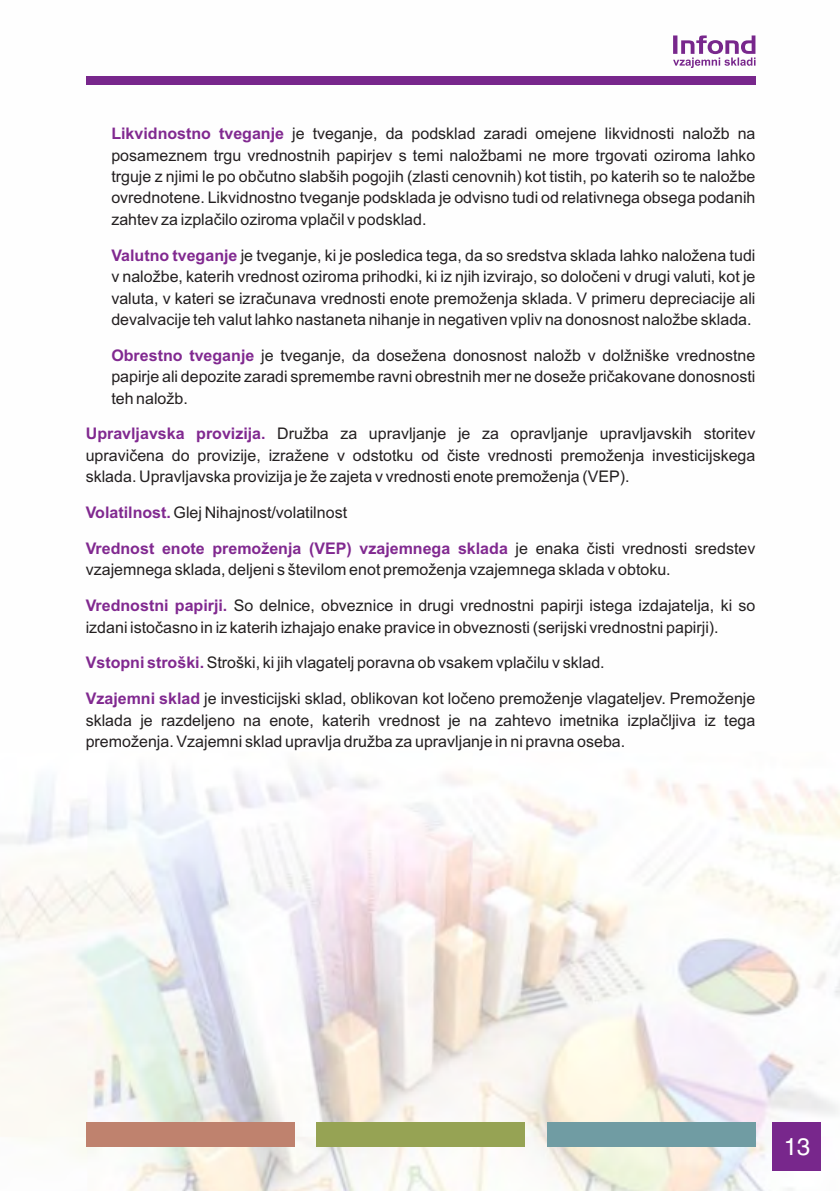
<style>
.page{position:relative;width:840px;height:1191px;background:#fff}
.page>*{position:absolute;margin:0;border:0;box-sizing:border-box;transform-origin:0 0}
.t1{font:24px "Arial";color:#fff}
.t2{font:16px/21.4px "Arial";color:#231f20;text-align:justify}
.t3{font:700 16px "Arial";color:#812990}
.s1{font-weight:700;color:#812990}
</style>
<div class="page">
<img style="left:0;top:35px;width:839px;height:1156px">
<div style="left:546px;top:1122px;width:209px;height:24px;background:#709ca3"></div>
<div style="left:316px;top:1122px;width:209px;height:24px;background:#96a354"></div>
<div style="left:86px;top:1122px;width:208px;height:24px;background:#bf826e"></div>
<div style="left:771px;top:1122px;width:49px;height:49px;background:#78278c"></div>
<div style="left:86px;top:76px;width:669px;height:9px;background:#78278c"></div>
<svg style="left:672px;top:35px;width:83px;height:33px"></svg>
<p class="t2" style="left:111px;top:124px;width:645px;text-indent:181px">je tveganje, da podsklad zaradi omejene likvidnosti naložb na posameznem trgu vrednostnih papirjev s temi naložbami ne more trgovati oziroma lahko trguje z njimi le po občutno slabših pogojih (zlasti cenovnih) kot tistih, po katerih so te naložbe ovrednotene. Likvidnostno tveganje podsklada je odvisno tudi od relativnega obsega podanih zahtev za izplačilo oziroma vplačil v podsklad.</p>
<p class="t3" style="left:111px;top:127px;width:174px">Likvidnostno tveganje</p>
<p class="t2" style="left:111px;top:246px;width:645px"><span class="s1">Valutno tveganje</span> je tveganje, ki je posledica tega, da so sredstva sklada lahko naložena tudi</p>
<p class="t2" style="left:111px;top:267px;width:645px">v naložbe, katerih vrednost oziroma prihodki, ki iz njih izvirajo, so določeni v drugi valuti, kot je valuta, v kateri se izračunava vrednosti enote premoženja sklada. V primeru depreciacije ali devalvacije teh valut lahko nastaneta nihanje in negativen vpliv na donosnost naložbe sklada.</p>
<p class="t2" style="left:111px;top:346px;width:645px"><span class="s1">Obrestno tveganje</span> je tveganje, da dosežena donosnost naložb v dolžniške vrednostne</p>
<p class="t2" style="left:111px;top:367px;width:645px">papirje ali depozite zaradi spremembe ravni obrestnih mer ne doseže pričakovane donosnosti teh naložb.</p>
<p class="t2" style="left:86px;top:424px;width:670px;text-indent:191px">Družba za upravljanje je za opravljanje upravljavskih storitev upravičena do provizije, izražene v odstotku od čiste vrednosti premoženja investicijskega sklada. Upravljavska provizija je že zajeta v vrednosti enote premoženja (VEP).</p>
<p class="t3" style="left:86px;top:428px;width:181px">Upravljavska provizija.</p>
<p class="t2" style="left:86px;top:503px;width:263px"><span class="s1">Volatilnost.</span> Glej Nihajnost/volatilnost</p>
<p class="t3" style="left:86px;top:542px;width:423px">Vrednost enote premoženja (VEP) vzajemnega sklada</p>
<p class="t2" style="left:86px;top:539px;width:670px;text-indent:429px">je enaka čisti vrednosti sredstev vzajemnega sklada, deljeni s številom enot premoženja vzajemnega sklada v obtoku.</p>
<p class="t2" style="left:86px;top:596px;width:670px"><span class="s1">Vrednostni papirji.</span> So delnice, obveznice in drugi vrednostni papirji istega izdajatelja, ki so</p>
<p class="t2" style="left:86px;top:617px;width:634px">izdani istočasno in iz katerih izhajajo enake pravice in obveznosti (serijski vrednostni papirji).</p>
<p class="t2" style="left:86px;top:653px;width:520px"><span class="s1">Vstopni stroški.</span> Stroški, ki jih vlagatelj poravna ob vsakem vplačilu v sklad.</p>
<p class="t2" style="left:86px;top:689px;width:670px"><span class="s1">Vzajemni sklad</span> je investicijski sklad, oblikovan kot ločeno premoženje vlagateljev. Premoženje</p>
<p class="t2" style="left:86px;top:710px;width:670px">sklada je razdeljeno na enote, katerih vrednost je na zahtevo imetnika izplačljiva iz tega premoženja. Vzajemni sklad upravlja družba za upravljanje in ni pravna oseba.</p>
<h1 class="t1" style="left:783px;top:1137px;width:28px">13</h1>
</div>
